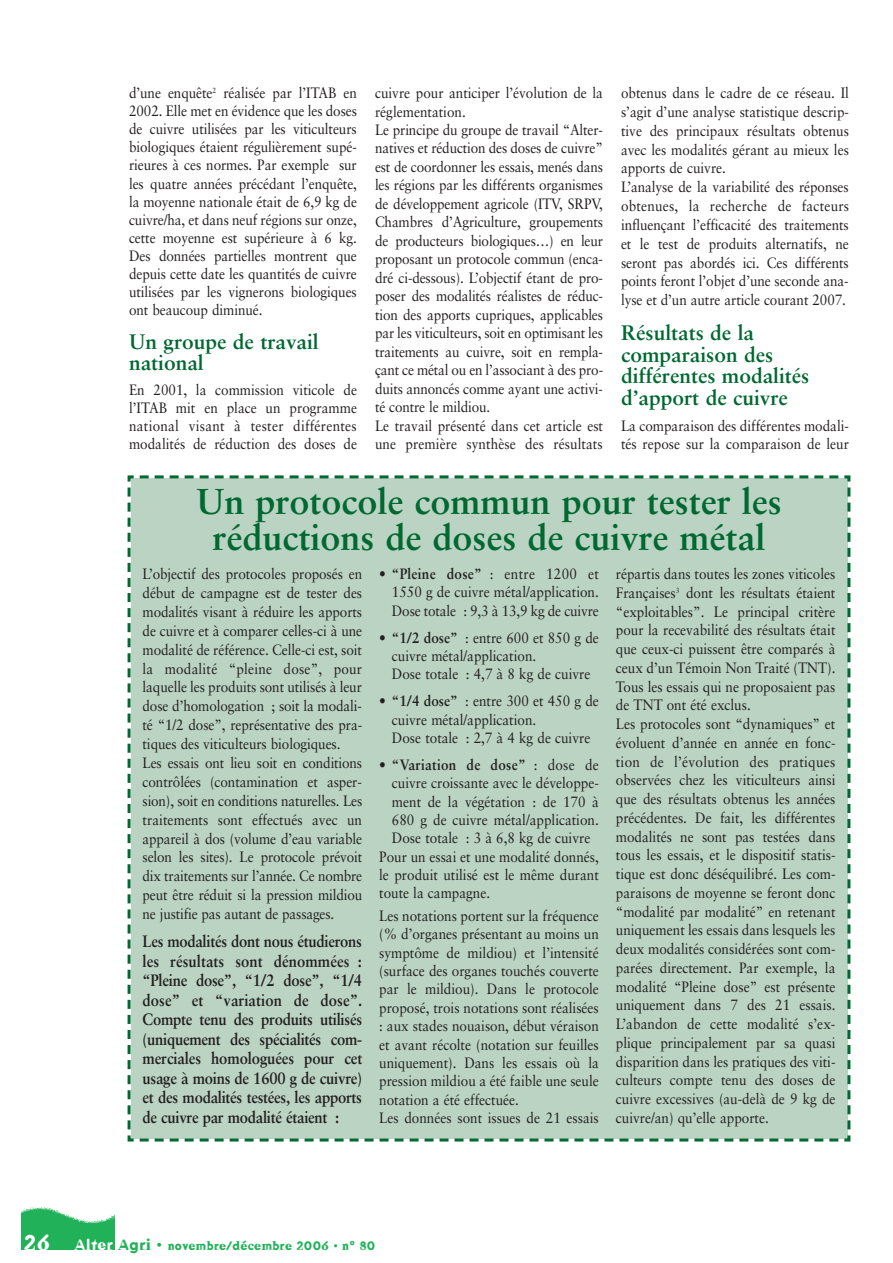
<style>
.page{position:relative;width:893px;height:1263px;background:#fff}
.page>*{position:absolute;margin:0;border:0;box-sizing:border-box;transform-origin:0 0}
.t1{font:700 36px/36px "Sabon";color:#006831;text-align:center}
.t2{font:700 21px/21.9px "Sabon";color:#006831}
.t3{font:700 16.5px/19.5px "Sabon";letter-spacing:-.015em;color:#231f20;text-align:justify;scale:.9 1}
.t4{font:15px/18.9px "Sabon";color:#231f20;scale:.9 1}
.t5{font:700 15px "Sabon";letter-spacing:.02em;color:#231f20;scale:.9 1}
.t6{font:700 12px "Dead History";letter-spacing:.03em;color:#21b259}
.s1{font-weight:700}
.s2{font-weight:400}
.s3{font-size:21px;color:#fff}
.s4{font-size:15px;color:#fff}
.s5{font-size:15px}
</style>
<div class="page">
<img style="left:21px;top:1207px;width:93px;height:43px">
<div style="left:127px;top:475px;width:724px;height:667px;background:#bad3c2"></div>
<p class="t4" style="left:129px;top:85px;width:255px;line-height:18.1px;text-align:justify">d’une enquête<sup>2</sup> réalisée par l’ITAB en 2002. Elle met en évidence que les doses de cuivre utilisées par les viticulteurs biologiques étaient régulièrement supé&shy;rieures à ces normes. Par exemple sur les quatre années précédant l’enquête, la moyenne nationale était de 6,9 kg de cuivre/ha, et dans neuf régions sur onze, cette moyenne est supérieure à 6 kg.<br>Des données partielles montrent que depuis cette date les quantités de cuivre utilisées par les vignerons biologiques ont beaucoup diminué.</p>
<h2 class="t2" style="left:129px;top:333px;width:191px;line-height:21.1px">Un groupe de travail national</h2>
<p class="t4" style="left:129px;top:382px;width:255px;line-height:18.1px;text-align:justify">En 2001, la commission viticole de l’ITAB mit en place un programme national visant à tester différentes modalités de réduction des doses de</p>
<p class="t4" style="left:375px;top:85px;width:255px;line-height:18.5px">cuivre pour anticiper l’évolution de la réglementation.<br>Le principe du groupe de travail “Alter&shy;natives et réduction des doses de cuivre” est de coordonner les essais, menés dans les régions par les différents organismes de développement agricole (ITV, SRPV, Chambres d’Agriculture, groupements de producteurs biologiques…) en leur proposant un protocole commun (enca&shy;dré ci-dessous). L’objectif étant de pro&shy;poser des modalités réalistes de réduc&shy;tion des apports cupriques, applicables par les viticulteurs, soit en optimisant les traitements au cuivre, soit en rempla&shy;çant ce métal ou en l’associant à des pro&shy;duits annoncés comme ayant une activi&shy;té contre le mildiou.<br>Le travail présenté dans cet article est une première synthèse des résultats</p>
<p class="t4" style="left:621px;top:85px;width:255px">obtenus dans le cadre de ce réseau. Il s’agit d’une analyse statistique descrip&shy;tive des principaux résultats obtenus avec les modalités gérant au mieux les apports de cuivre.<br>L’analyse de la variabilité des réponses obtenues, la recherche de facteurs influençant l’efficacité des traitements et le test de produits alternatifs, ne seront pas abordés ici. Ces différents points feront l’objet d’une seconde ana&shy;lyse et d’un autre article courant 2007.</p>
<h2 class="t2" style="left:621px;top:323px;width:190px">Résultats de la comparaison des différentes modalités d’apport de cuivre</h2>
<p class="t4" style="left:621px;top:417px;width:255px">La comparaison des différentes modali&shy;tés repose sur la comparaison de leur</p>
<h1 class="t1" style="left:197px;top:486px;width:587px">Un protocole commun pour tester les réductions de doses de cuivre métal</h1>
<p class="t4" style="left:143px;top:566px;width:246px">L’objectif des protocoles proposés en début de campagne est de tester des modalités visant à réduire les apports de cuivre et à comparer celles-ci à une modalité de référence. Celle-ci est, soit la modalité “pleine dose”, pour laquelle les produits sont utilisés à leur dose d’homologation ; soit la modali&shy;té “1/2 dose”, représentative des pra&shy;tiques des viticulteurs biologiques.<br>Les essais ont lieu soit en conditions contrôlées (contamination et asper&shy;sion), soit en conditions naturelles. Les traitements sont effectués avec un appareil à dos (volume d’eau variable selon les sites). Le protocole prévoit dix traitements sur l’année. Ce nombre peut être réduit si la pression mildiou ne justifie pas autant de passages.</p>
<p class="t3" style="left:143px;top:933px;width:246px">Les modalités dont nous étudierons les résultats sont dénommées : “Pleine dose”, “1/2 dose”, “1/4 dose” et “variation de dose”.<br>Compte tenu des produits utilisés (uniquement des spécialités com&shy;merciales homologuées pour cet usage à moins de 1600 g de cuivre) et des modalités testées, les apports de cuivre par modalité étaient :</p>
<p class="t4" style="left:392px;top:566px;width:231px;line-height:18.3px;text-align:justify;text-indent:-13px">• <span class="s1">“Pleine dose”</span> : entre 1200 et 1550 g de cuivre métal/application.<br>Dose totale : 9,3 à 13,9 kg de cuivre</p>
<p class="t4" style="left:392px;top:629px;width:231px;line-height:18.3px;text-indent:-13px">• <span class="s1">“1/2 dose”</span> : entre 600 et 850 g de cuivre métal/application.<br>Dose totale : 4,7 à 8 kg de cuivre</p>
<p class="t4" style="left:392px;top:693px;width:231px;line-height:18.3px;text-indent:-13px">• <span class="s1">“1/4 dose”</span> : entre 300 et 450 g de cuivre métal/application.<br>Dose totale : 2,7 à 4 kg de cuivre</p>
<p class="t5" style="left:379px;top:758px;width:246px"><span class="s2">•</span> “Variation de dose” <span class="s2">: dose de</span></p>
<p class="t4" style="left:392px;top:775px;width:231px">cuivre croissante avec le développe-</p>
<p class="t4" style="left:392px;top:793px;width:231px">ment de la végétation : de 170 à</p>
<p class="t4" style="left:392px;top:811px;width:231px">680 g de cuivre métal/application.</p>
<p class="t4" style="left:392px;top:830px;width:222px">Dose totale : 3 à 6,8 kg de cuivre</p>
<p class="t4" style="left:379px;top:848px;width:246px">Pour un essai et une modalité donnés,</p>
<p class="t4" style="left:379px;top:866px;width:246px">le produit utilisé est le même durant</p>
<p class="t4" style="left:379px;top:885px;width:125px">toute la campagne.</p>
<p class="t4" style="left:379px;top:908px;width:246px;line-height:18.3px">Les notations portent sur la fréquence (% d’organes présentant au moins un symptôme de mildiou) et l’intensité (surface des organes touchés couverte par le mildiou). Dans le protocole proposé, trois notations sont réalisées : aux stades nouaison, début véraison et avant récolte (notation sur feuilles uniquement). Dans les essais où la pression mildiou a été faible une seule notation a été effectuée.<br>Les données sont issues de 21 essais</p>
<p class="t4" style="left:616px;top:566px;width:246px">répartis dans toutes les zones viticoles Françaises<sup>3</sup> dont les résultats étaient “exploitables”. Le principal critère pour la recevabilité des résultats était que ceux-ci puissent être comparés à ceux d’un Témoin Non Traité (TNT).<br>Tous les essais qui ne proposaient pas de TNT ont été exclus.<br>Les protocoles sont “dynamiques” et évoluent d’année en année en fonc&shy;tion de l’évolution des pratiques observées chez les viticulteurs ainsi que des résultats obtenus les années précédentes. De fait, les différentes modalités ne sont pas testées dans tous les essais, et le dispositif statis&shy;tique est donc déséquilibré. Les com&shy;paraisons de moyenne se feront donc “modalité par modalité” en retenant uniquement les essais dans lesquels les deux modalités considérées sont com&shy;parées directement. Par exemple, la modalité “Pleine dose” est présente uniquement dans 7 des 21 essais.<br>L’abandon de cette modalité s’ex&shy;plique principalement par sa quasi disparition dans les pratiques des viti&shy;culteurs compte tenu des doses de cuivre excessives (au-delà de 9 kg de cuivre/an) qu’elle apporte.</p>
<p class="t6" style="left:24px;top:1238px;width:353px"><span class="s3">26</span> <span class="s4">Alter</span> <span class="s5">Agri •</span> novembre/décembre 2006 • n° 80</p>
</div>
